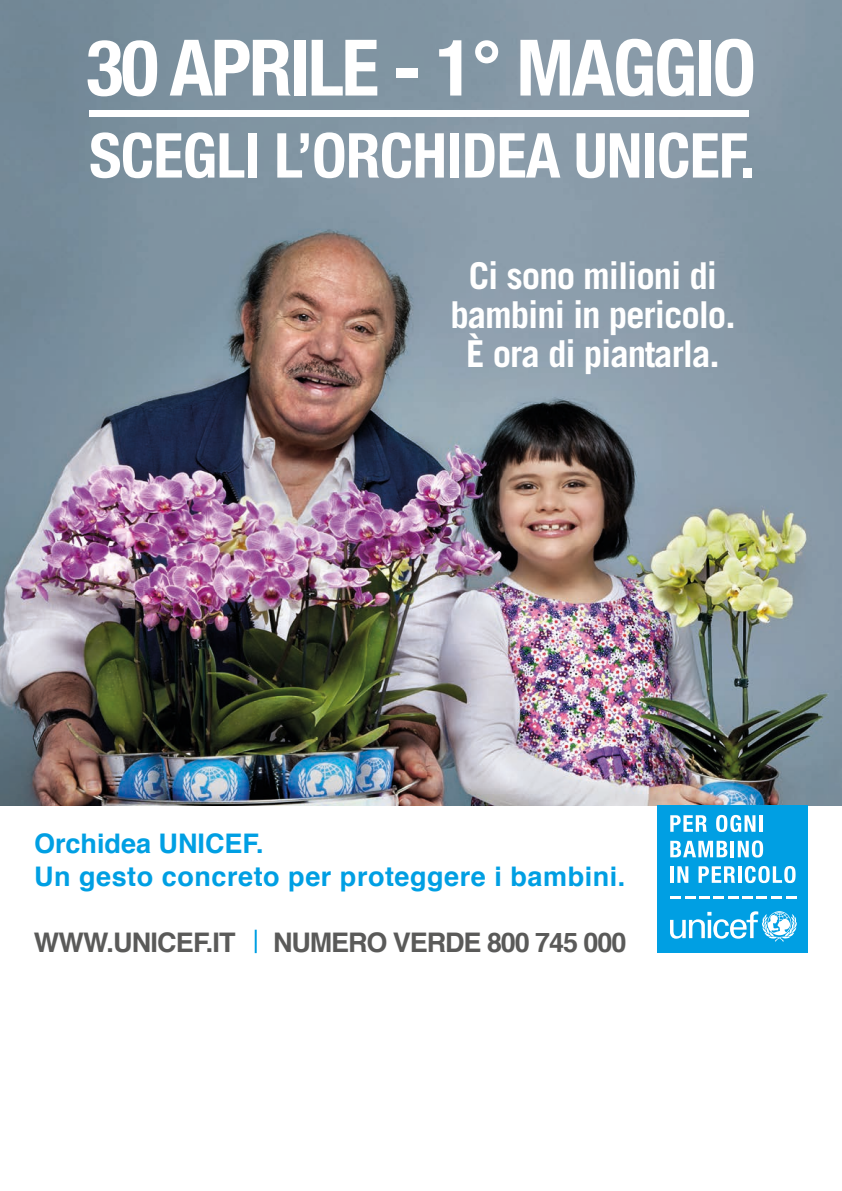
<style>
.page{position:relative;width:842px;height:1191px;background:#fff}
.page>*{position:absolute;margin:0;border:0;box-sizing:border-box;transform-origin:0 0}
.t1{font:700 condensed 78px "Helvetica Neue";letter-spacing:-.03em;color:#fff}
.t2{font:700 condensed 62px "Helvetica Neue";letter-spacing:-.01em;color:#fff}
.t3{font:700 37px "Trade Gothic";letter-spacing:-.03em;color:#fff}
.t4{font:700 27px "Helvetica";letter-spacing:.02em;color:#009fe3}
.t5{font:700 27px "Helvetica";letter-spacing:-.04em;color:#5a5a59}
.t6{font:700 27px "Helvetica";color:#009fe3}
</style>
<div class="page">
<img style="left:0;top:0;width:842px;height:805px">
<div style="left:657px;top:805px;width:151px;height:147px;background:#009fe3"></div>
<svg style="left:670px;top:815px;width:37px;height:16px"></svg>
<svg style="left:716px;top:815px;width:39px;height:17px"></svg>
<hr style="left:759px;top:815px;width:3px;height:16px;background:#fff">
<svg style="left:670px;top:840px;width:57px;height:17px"></svg>
<hr style="left:731px;top:840px;width:3px;height:17px;background:#fff">
<svg style="left:738px;top:840px;width:25px;height:17px"></svg>
<hr style="left:670px;top:866px;width:4px;height:17px;background:#fff">
<svg style="left:677px;top:866px;width:11px;height:17px"></svg>
<svg style="left:698px;top:866px;width:37px;height:17px"></svg>
<hr style="left:738px;top:866px;width:3px;height:17px;background:#fff">
<svg style="left:745px;top:866px;width:50px;height:17px"></svg>
<svg style="left:670px;top:896px;width:127px;height:3px"></svg>
<svg style="left:670px;top:911px;width:127px;height:30px"></svg>
<hr style="left:255px;top:929px;width:2px;height:24px;background:#009fe3">
<div style="left:89px;top:110px;width:660px;height:7px;background:#fff"></div>
<p class="t1" style="left:86px;top:3px;width:671px">30 APRILE - 1° MAGGIO</p>
<p class="t2" style="left:89px;top:104px;width:667px">SCEGLI L’ORCHIDEA UNICEF.</p>
<p class="t3" style="left:469px;top:253px;width:250px">Ci sono milioni di</p>
<p class="t3" style="left:450px;top:292px;width:287px">bambini in pericolo.</p>
<p class="t3" style="left:466px;top:331px;width:255px">È ora di piantarla.</p>
<p class="t6" style="left:34px;top:821px;width:231px">Orchidea UNICEF.</p>
<p class="t4" style="left:34px;top:854px;width:593px">Un gesto concreto per proteggere i bambini.</p>
<p class="t5" style="left:34px;top:921px;width:203px">WWW.UNICEF.IT</p>
<p class="t5" style="left:273px;top:920px;width:355px">NUMERO VERDE 800 745 000</p>
</div>
